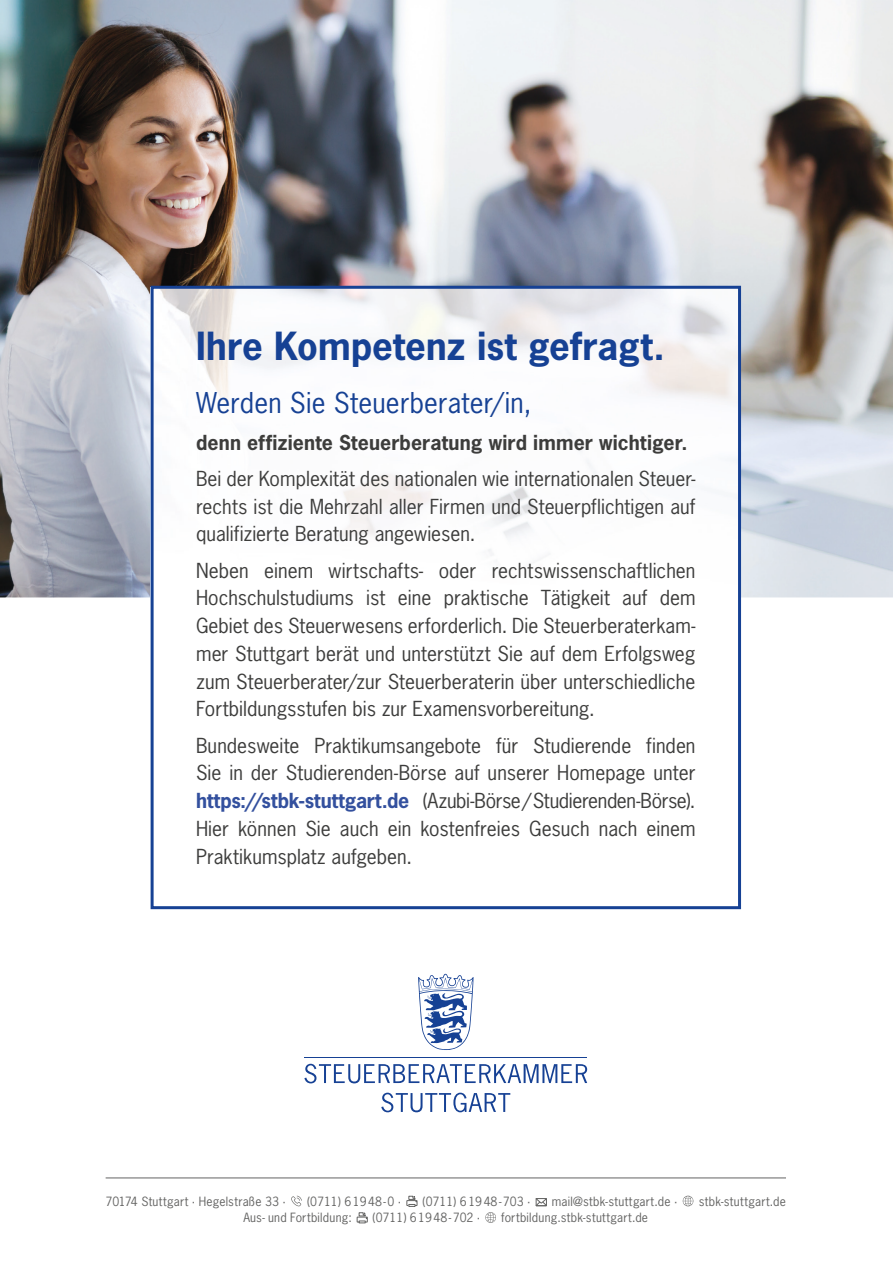
<style>
.page{position:relative;width:893px;height:1263px;background:#fff}
.page>*{position:absolute;margin:0;border:0;box-sizing:border-box;transform-origin:0 0}
.t1{font:700 36.45px "News Gothic Std";letter-spacing:.005em;color:#164194}
.t2{font:27px "News Gothic Std";letter-spacing:.005em;color:#164194}
.t3{font:19.5px/27.8px "News Gothic Std";color:#3d3d3c;text-align:justify}
.t4{font:700 19.5px "News Gothic Std";letter-spacing:.005em;color:#3d3d3c}
.t5{font:12px "News Gothic Std";letter-spacing:.02em;color:#646463}
.t6{font:12px "News Gothic Std";color:#646463}
.s1{font-weight:700;color:#33509e}
</style>
<div class="page">
<img style="left:0;top:0;width:893px;height:597px">
<img style="left:155px;top:337px;width:582px;height:260px">
<img style="left:155px;top:290px;width:582px;height:47px">
<div style="left:151px;top:286px;width:590px;height:623px;border:3px solid #164194"></div>
<hr style="left:106px;top:1177px;width:680px;height:1px;background:#646463">
<svg style="left:291px;top:1196px;width:11px;height:10px"></svg>
<div style="left:407px;top:1200px;width:10px;height:6px;border:1px solid #646463"></div>
<svg style="left:408px;top:1196px;width:9px;height:10px"></svg>
<div style="left:536px;top:1198px;width:11px;height:8px;border:1px solid #646463"></div>
<svg style="left:536px;top:1198px;width:10px;height:8px"></svg>
<svg style="left:683px;top:1196px;width:10px;height:10px"></svg>
<div style="left:357px;top:1217px;width:11px;height:5px;border:1px solid #646463"></div>
<svg style="left:359px;top:1212px;width:8px;height:11px"></svg>
<svg style="left:485px;top:1212px;width:11px;height:11px"></svg>
<hr style="left:304px;top:1057px;width:283px;height:1px;background:#164194">
<svg style="left:304px;top:1064px;width:283px;height:19px"></svg>
<svg style="left:381px;top:1093px;width:129px;height:19px"></svg>
<svg style="left:418px;top:974px;width:56px;height:76px"></svg>
<h1 class="t1" style="left:196px;top:322px;width:470px">Ihre Kompetenz ist gefragt.</h1>
<h2 class="t2" style="left:196px;top:386px;width:337px">Werden Sie Steuerberater/in,</h2>
<p class="t4" style="left:196px;top:429px;width:493px">denn effiziente Steuerberatung wird immer wichtiger.</p>
<p class="t3" style="left:196px;top:464px;width:501px">Bei der Komplexität des nationalen wie internationalen Steuer&shy;rechts ist die Mehrzahl aller Firmen und Steuerpflichtigen auf qualifizierte Beratung angewiesen.</p>
<p class="t3" style="left:196px;top:556px;width:501px">Neben einem wirtschafts- oder rechtswissenschaftlichen Hochschulstudiums ist eine praktische Tätigkeit auf dem Gebiet des Steuerwesens erforderlich. Die Steuerberaterkam&shy;mer Stuttgart berät und unterstützt Sie auf dem Erfolgsweg zum Steuerberater/zur Steuerberaterin über unterschiedliche Fortbildungsstufen bis zur Examensvorbereitung.</p>
<p class="t3" style="left:196px;top:731px;width:501px">Bundesweite Praktikumsangebote für Studierende finden Sie in der Studierenden-Börse auf unserer Homepage unter <span class="s1">https://stbk-stuttgart.de</span> (Azubi-Börse / Studierenden-Börse).<br>Hier können Sie auch ein kostenfreies Gesuch nach einem Praktikumsplatz aufgeben.</p>
<p class="t5" style="left:106px;top:1193px;width:182px">70174 Stuttgart · Hegelstraße 33 ·</p>
<p class="t5" style="left:307px;top:1193px;width:96px">(0711) 6 19 48 - 0 ·</p>
<p class="t6" style="left:423px;top:1193px;width:110px">(0711) 6 19 48 - 703 ·</p>
<p class="t5" style="left:552px;top:1193px;width:127px">mail@stbk-stuttgart.de ·</p>
<p class="t5" style="left:699px;top:1193px;width:89px">stbk-stuttgart.de</p>
<p class="t5" style="left:244px;top:1210px;width:110px">Aus- und Fortbildung:</p>
<p class="t6" style="left:373px;top:1210px;width:109px">(0711) 6 19 48 - 702 ·</p>
<p class="t5" style="left:501px;top:1210px;width:148px">fortbildung.stbk-stuttgart.de</p>
</div>
